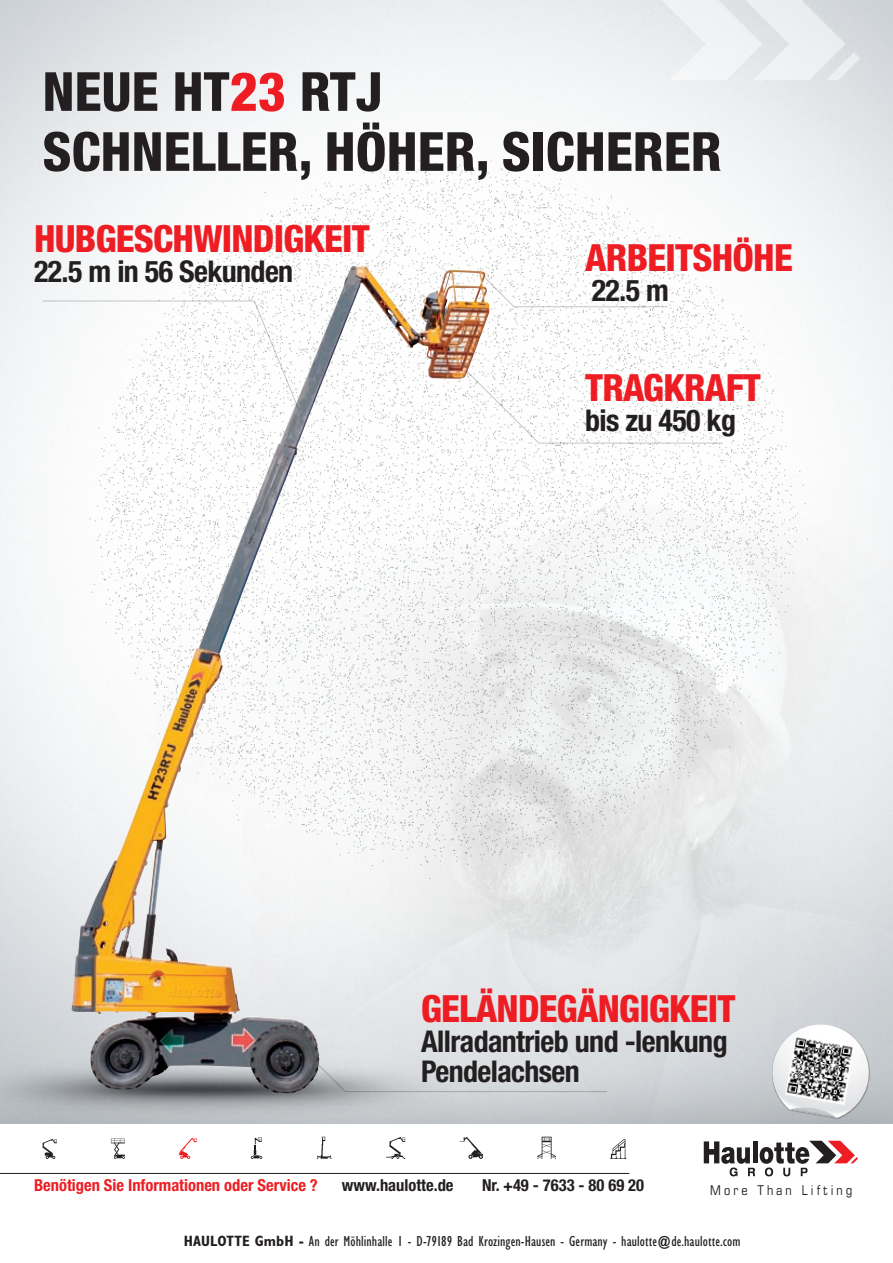
<style>
.page{position:relative;width:893px;height:1263px;background:#fff}
.page>*{position:absolute;margin:0;border:0;box-sizing:border-box;transform-origin:0 0}
.t1{font:800 condensed 54px/60px "Helvetica Neue LT Pro";color:#231f20}
.t2{font:800 condensed 37.5px "Helvetica Neue LT Pro";letter-spacing:-.02em;color:#ee1d23}
.t3{font:700 condensed 30px/30px "Helvetica Neue LT Pro";letter-spacing:-.02em;color:#231f20}
.t4{font:700 condensed 16.5px "Helvetica Neue LT Pro";color:#ee1d23}
.t5{font:700 condensed 16.5px "Helvetica Neue LT Pro";color:#231f20}
.t6{font:condensed 15px "Gill Sans Std";letter-spacing:.005em;color:#231f20}
.t7{font:condensed 13.5px "Eurostile";letter-spacing:.225em;color:#231f20}
.s1{color:#ee1d23}
.s2{font-weight:700}
</style>
<div class="page">
<img style="left:0;top:0;width:893px;height:1055px">
<img style="left:353px;top:449px;width:540px;height:606px">
<svg style="left:640px;top:0;width:220px;height:80px"></svg>
<img style="left:72px;top:266px;width:281px;height:789px">
<div style="left:0;top:1055px;width:893px;height:208px;background:#231f20;opacity:.25"></div>
<div style="left:0;top:1125px;width:893px;height:138px;background:#fff"></div>
<svg style="left:42px;top:300px;width:261px;height:118px"></svg>
<svg style="left:484px;top:277px;width:184px;height:30px"></svg>
<svg style="left:465px;top:370px;width:259px;height:74px"></svg>
<svg style="left:318px;top:1064px;width:290px;height:28px;background:#cfd2d5"></svg>
<svg style="left:704px;top:1141px;width:154px;height:35px"></svg>
<svg style="left:610px;top:1139px;width:16px;height:20px"></svg>
<svg style="left:537px;top:1137px;width:19px;height:22px"></svg>
<svg style="left:251px;top:1137px;width:11px;height:22px"></svg>
<svg style="left:111px;top:1138px;width:14px;height:21px"></svg>
<svg style="left:459px;top:1137px;width:24px;height:22px"></svg>
<svg style="left:43px;top:1139px;width:14px;height:20px"></svg>
<svg style="left:386px;top:1137px;width:19px;height:22px"></svg>
<svg style="left:179px;top:1138px;width:18px;height:21px"></svg>
<svg style="left:316px;top:1137px;width:16px;height:22px"></svg>
<svg style="left:770px;top:1024px;width:103px;height:94px"></svg>
<hr style="left:0;top:1173px;width:629px;height:1px;background:#231f20">
<img style="left:785px;top:1035px;width:70px;height:70px">
<h1 class="t1" style="left:43px;top:61px;width:681px">NEUE HT<span class="s1">23</span> RTJ<br>SCHNELLER, HÖHER, SICHERER</h1>
<h2 class="t2" style="left:34px;top:215px;width:337px">HUBGESCHWINDIGKEIT</h2>
<h3 class="t3" style="left:34px;top:256px;width:261px">22.5 m in 56 Sekunden</h3>
<h2 class="t2" style="left:585px;top:234px;width:209px">ARBEITSHÖHE</h2>
<h3 class="t3" style="left:592px;top:275px;width:79px">22.5 m</h3>
<h2 class="t2" style="left:585px;top:364px;width:177px">TRAGKRAFT</h2>
<h3 class="t3" style="left:585px;top:405px;width:152px">bis zu 450 kg</h3>
<h2 class="t2" style="left:421px;top:985px;width:316px">GELÄNDEGÄNGIGKEIT</h2>
<h3 class="t3" style="left:421px;top:1026px;width:308px">Allradantrieb und -lenkung<br>Pendelachsen</h3>
<p class="t4" style="left:34px;top:1175px;width:285px">Benötigen Sie Informationen oder Service ?</p>
<p class="t5" style="left:342px;top:1175px;width:113px">www.haulotte.de</p>
<p class="t5" style="left:482px;top:1175px;width:163px">Nr. +49 - 7633 - 80 69 20</p>
<p class="t7" style="left:710px;top:1182px;width:144px">More Than Lifting</p>
<p class="t6" style="left:184px;top:1232px;width:558px"><span class="s2">HAULOTTE GmbH -</span> An der Möhlinhalle 1 - D-79189 Bad Krozingen-Hausen - Germany - haulotte@de.haulotte.com</p>
</div>
